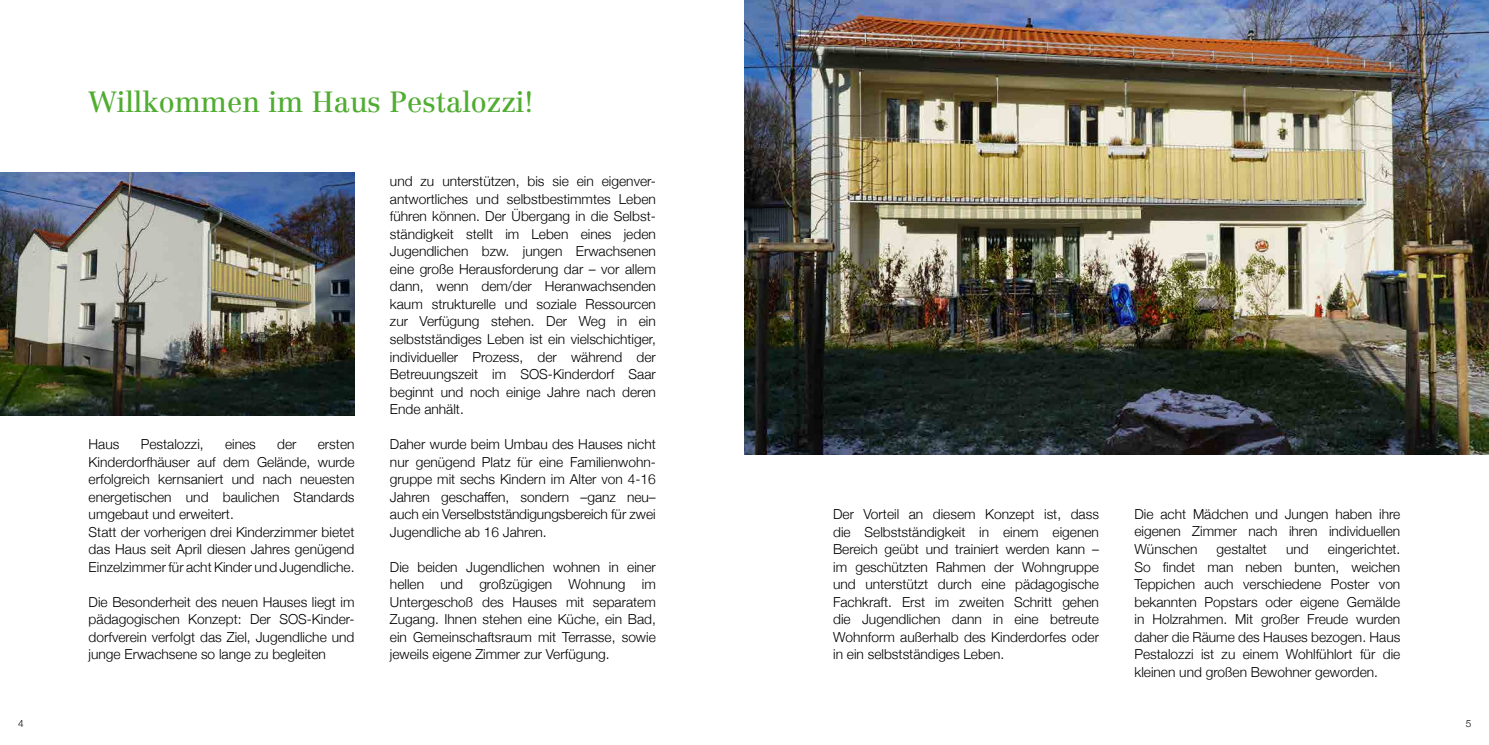
<style>
.page{position:relative;width:1489px;height:745px;background:#fff}
.page>*{position:absolute;margin:0;border:0;box-sizing:border-box;transform-origin:0 0}
.t1{font:28.75px "Centennial";color:#51ad32}
.t2{font:300 13.75px/17.5px "Helvetica Neue";color:#000;text-align:justify}
.t3{font:300 10px "Helvetica Neue";color:#000}
</style>
<div class="page">
<img style="left:0;top:173px;width:354px;height:242px">
<img style="left:744px;top:0;width:744px;height:454px">
<h1 class="t1" style="left:89px;top:84px;width:446px">Willkommen im Haus Pestalozzi!</h1>
<p class="t2" style="left:89px;top:434px;width:32px">Haus</p>
<p class="t2" style="left:141px;top:434px;width:64px">Pestalozzi,</p>
<p class="t2" style="left:225px;top:434px;width:32px">eines</p>
<p class="t2" style="left:277px;top:434px;width:21px">der</p>
<p class="t2" style="left:89px;top:434px;width:267px;text-align:left;text-indent:229px">ersten Kinderdorfhäuser auf dem Gelände, wurde erfolgreich kernsaniert und nach neuesten energetischen und baulichen Standards umgebaut und erweitert.<br>Statt der vorherigen drei Kinderzimmer bietet das Haus seit April diesen Jahres genügend Einzelzimmer für acht Kinder und Jugendliche.</p>
<p class="t2" style="left:89px;top:591px;width:267px">Die Besonderheit des neuen Hauses liegt im pädagogischen Konzept: Der SOS-Kinder&shy;dorfverein verfolgt das Ziel, Jugendliche und junge Erwachsene so lange zu begleiten</p>
<p class="t2" style="left:390px;top:171px;width:267px">und zu unterstützen, bis sie ein eigenver&shy;antwortliches und selbstbestimmtes Leben führen können. Der Übergang in die Selbst&shy;ständigkeit stellt im Leben eines jeden Jugendlichen bzw. jungen Erwachsenen eine große Herausforderung dar – vor allem dann, wenn dem/der Heranwachsenden kaum strukturelle und soziale Ressourcen zur Verfügung stehen. Der Weg in ein selbstständiges Leben ist ein vielschichtiger, individueller Prozess, der während der Betreuungszeit im SOS-Kinderdorf Saar beginnt und noch einige Jahre nach deren Ende anhält.</p>
<p class="t2" style="left:390px;top:434px;width:267px">Daher wurde beim Umbau des Hauses nicht nur genügend Platz für eine Familienwohn&shy;gruppe mit sechs Kindern im Alter von 4-16<br>Jahren geschaffen, sondern –ganz neu– auch ein Verselbstständigungsbereich für zwei Jugendliche ab 16 Jahren.</p>
<p class="t2" style="left:390px;top:556px;width:267px">Die beiden Jugendlichen wohnen in einer hellen und großzügigen Wohnung im Untergeschoß des Hauses mit separatem Zugang. Ihnen stehen eine Küche, ein Bad, ein Gemeinschaftsraum mit Terrasse, sowie jeweils eigene Zimmer zur Verfügung.</p>
<p class="t2" style="left:833px;top:504px;width:267px">Der Vorteil an diesem Konzept ist, dass die Selbstständigkeit in einem eigenen Bereich geübt und trainiert werden kann – im geschützten Rahmen der Wohngruppe und unterstützt durch eine pädagogische Fachkraft. Erst im zweiten Schritt gehen die Jugendlichen dann in eine betreute Wohnform außerhalb des Kinderdorfes oder in ein selbstständiges Leben.</p>
<p class="t2" style="left:1134px;top:504px;width:267px">Die acht Mädchen und Jungen haben ihre eigenen Zimmer nach ihren individuellen Wünschen</p>
<p class="t2" style="left:1134px;top:539px;width:267px;text-indent:193px">eingerichtet.<br>So findet man neben bunten, weichen Teppichen auch verschiedene Poster von bekannten Popstars oder eigene Gemälde in Holzrahmen. Mit großer Freude wurden daher die Räume des Hauses bezogen. Haus Pestalozzi ist zu einem Wohlfühlort für die kleinen und großen Bewohner geworden.</p>
<p class="t2" style="left:1216px;top:539px;width:52px">gestaltet</p>
<p class="t2" style="left:1285px;top:539px;width:24px">und</p>
<p class="t3" style="left:18px;top:715px;width:7px">4</p>
<p class="t3" style="left:1465px;top:715px;width:7px">5</p>
</div>
